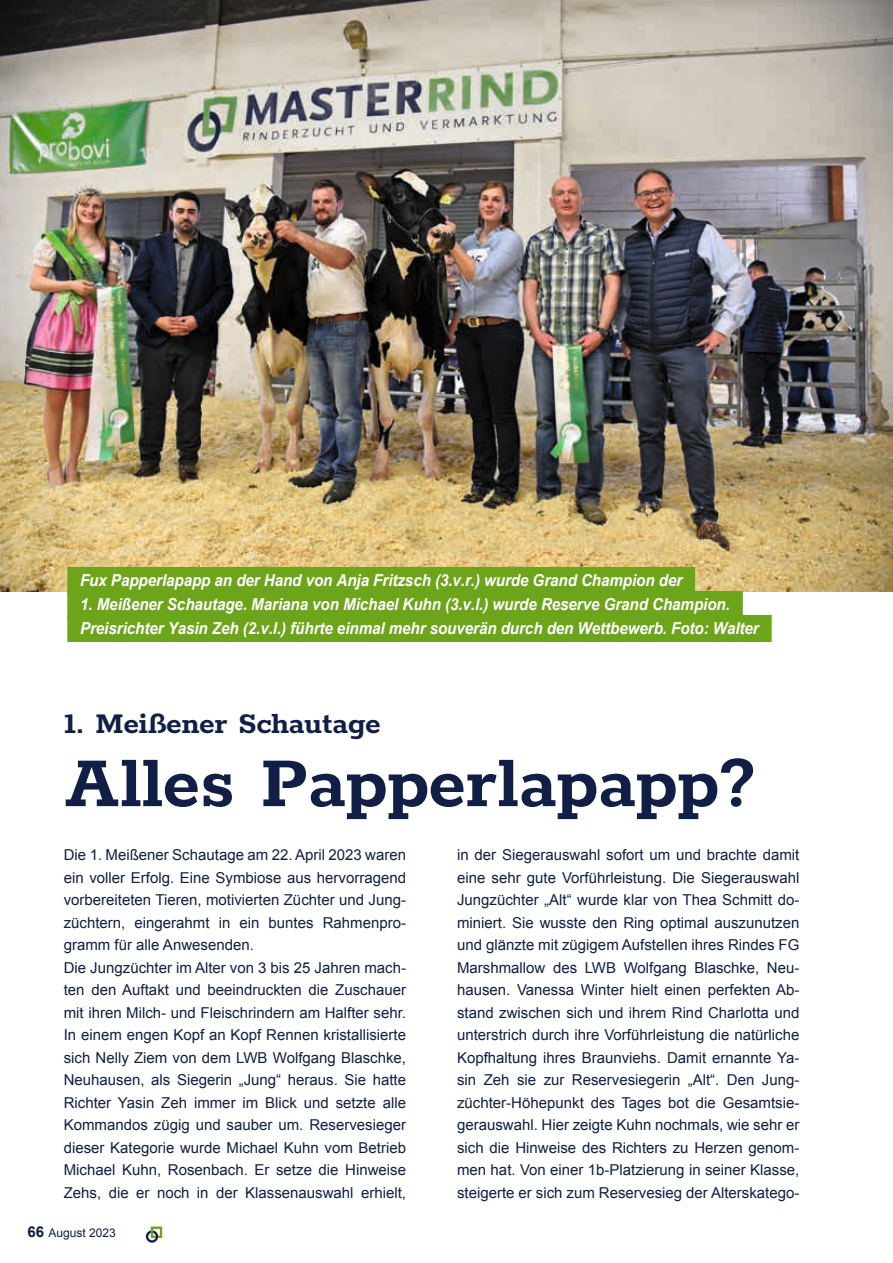
<style>
.page{position:relative;width:893px;height:1263px;background:#fff}
.page>*{position:absolute;margin:0;border:0;box-sizing:border-box;transform-origin:0 0}
.t1{font:700 79.5px "Rokkitt";color:#111e45}
.t2{font:700 33px "Rokkitt";color:#111e45}
.t3{font:italic 700 16.5px/24px "Arial";letter-spacing:-.005em;color:#fff;scale:.92 1}
.t4{font:15px/22.5px "Arial";color:#111e45}
.t5{font:12px "Arial";color:#111e45}
.s1{font-weight:700;font-size:15px}
</style>
<div class="page">
<img style="left:0;top:0;width:893px;height:591px">
<div style="left:67px;top:567px;width:628px;height:27px;background:#6ca519"></div>
<div style="left:67px;top:591px;width:676px;height:27px;background:#6ca519"></div>
<div style="left:67px;top:615px;width:705px;height:27px;background:#6ca519"></div>
<svg style="left:146px;top:1226px;width:16px;height:17px"></svg>
<p class="t3" style="left:80px;top:569px;width:656px">Fux Papperlapapp an der Hand von Anja Fritzsch (3.v.r.) wurde Grand Champion der</p>
<p class="t3" style="left:80px;top:593px;width:739px">1. Meißener Schautage. Mariana von Michael Kuhn (3.v.l.) wurde Reserve Grand Champion.<br>Preisrichter Yasin Zeh (2.v.l.) führte einmal mehr souverän durch den Wettbewerb. Foto: Walter</p>
<h2 class="t2" style="left:64px;top:701px;width:318px">1. Meißener Schautage</h2>
<h1 class="t1" style="left:64px;top:730px;width:694px">Alles Papperlapapp?</h1>
<p class="t4" style="left:64px;top:844px;width:344px">Die 1. Meißener Schautage am 22. April 2023 waren ein voller Erfolg. Eine Symbiose aus hervorragend vorbereiteten Tieren, motivierten Züchter und Jung&shy;züchtern, eingerahmt in ein buntes Rahmenpro&shy;gramm für alle Anwesenden.<br>Die Jungzüchter im Alter von 3 bis 25 Jahren mach&shy;ten den Auftakt und beeindruckten die Zuschauer mit ihren Milch- und Fleischrindern am Halfter sehr.<br>In einem engen Kopf an Kopf Rennen kristallisierte sich Nelly Ziem von dem LWB Wolfgang Blaschke, Neuhausen, als Siegerin „Jung“ heraus. Sie hatte Richter Yasin Zeh immer im Blick und setzte alle Kommandos zügig und sauber um. Reservesieger dieser Kategorie wurde Michael Kuhn vom Betrieb Michael Kuhn, Rosenbach. Er setze die Hinweise Zehs, die er noch in der Klassenauswahl erhielt,</p>
<p class="t4" style="left:457px;top:844px;width:344px;text-align:justify">in der Siegerauswahl sofort um und brachte damit eine sehr gute Vorführleistung. Die Siegerauswahl Jungzüchter „Alt“ wurde klar von Thea Schmitt do&shy;miniert. Sie wusste den Ring optimal auszunutzen und glänzte mit zügigem Aufstellen ihres Rindes FG Marshmallow des LWB Wolfgang Blaschke, Neu&shy;hausen. Vanessa Winter hielt einen perfekten Ab&shy;stand zwischen sich und ihrem Rind Charlotta und unterstrich durch ihre Vorführleistung die natürliche Kopfhaltung ihres Braunviehs. Damit ernannte Ya&shy;sin Zeh sie zur Reservesiegerin „Alt“. Den Jung&shy;züchter-Höhepunkt des Tages bot die Gesamtsie&shy;gerauswahl. Hier zeigte Kuhn nochmals, wie sehr er sich die Hinweise des Richters zu Herzen genom&shy;men hat. Von einer 1b-Platzierung in seiner Klasse, steigerte er sich zum Reservesieg der Alterskatego-</p>
<p class="t5" style="left:28px;top:1225px;width:90px"><span class="s1">66</span> August 2023</p>
</div>
